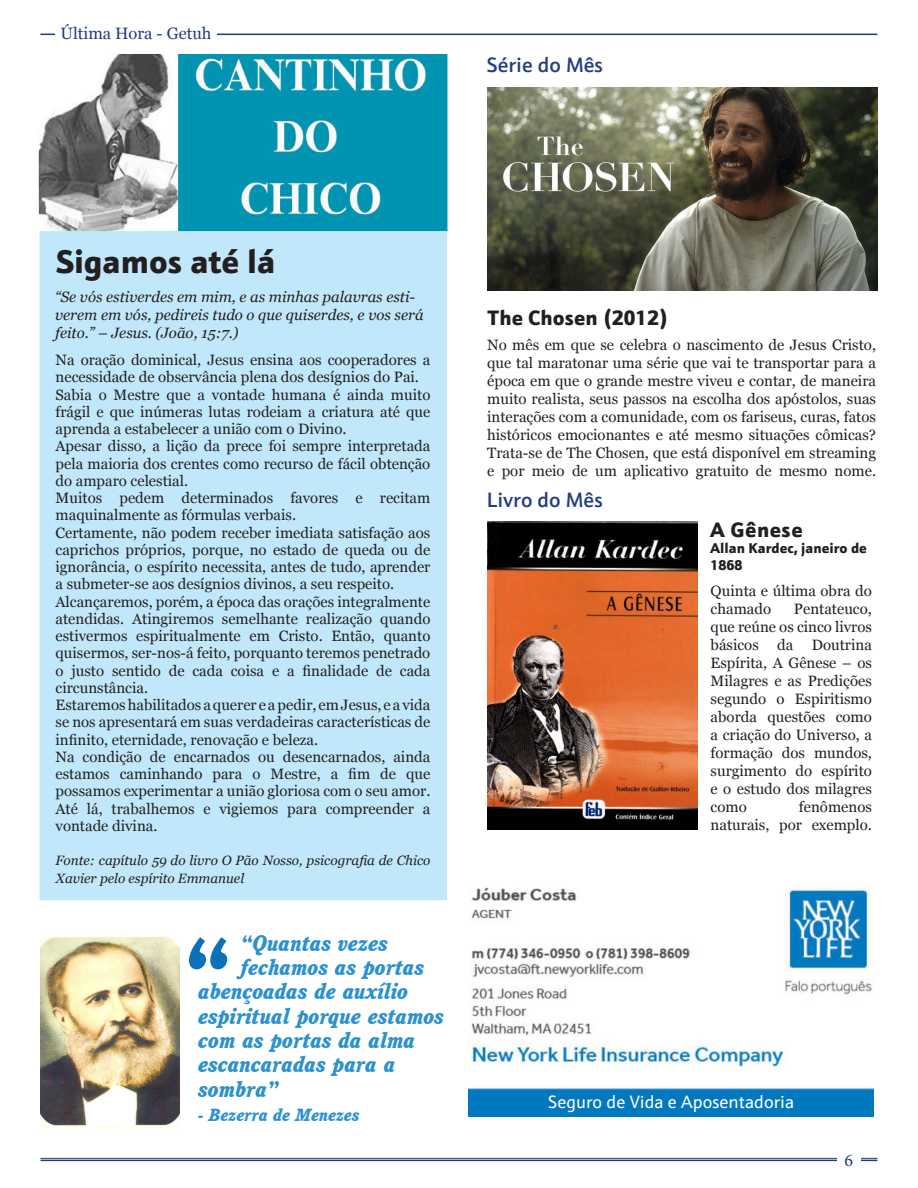
<style>
.page{position:relative;width:918px;height:1188px;background:#fff}
.page>*{position:absolute;margin:0;border:0;box-sizing:border-box;transform-origin:0 0}
.t1{font:900 33px "Schnebel Sans ME";color:#231f20}
.t2{font:italic 800 22.65px "Cushing IT Cby BT";color:#2c91cf}
.t3{font:900 21px "Schnebel Sans ME";color:#231f20}
.t4{font:500 21px "Schnebel Sans ME";color:#253c84}
.t5{font:500 21px "Schnebel Sans ME";color:#243d83}
.t6{font:18px "Schnebel Sans ME";color:#fff}
.t7{font:18px "Minion Pro";color:#263a84}
.t8{font:italic 800 17.85px "Cushing IT Cby BT";color:#2c91cf}
.t9{font:16.5px "Georgia";color:#263a84}
.t10{font:15px/17.2px "Georgia";color:#231f20;text-align:justify}
.t11{font:italic 15px/18px "Georgia";color:#231f20}
.t12{font:900 14.25px/17.1px "Schnebel Sans ME";color:#231f20}
.t13{font:italic 13.5px/17.2px "Georgia";color:#231f20}
.s1{color:#243d83}
</style>
<div class="page">
<img style="left:487px;top:87px;width:391px;height:204px">
<hr style="left:40px;top:1158px;width:837px;height:1px;background:#263a84">
<hr style="left:40px;top:1160px;width:837px;height:1px;background:#263a84">
<div style="left:837px;top:1153px;width:24px;height:14px;background:#fff"></div>
<hr style="left:40px;top:34px;width:837px;height:1px;background:#273985">
<div style="left:55px;top:27px;width:162px;height:14px;background:#fff"></div>
<div style="left:38px;top:228px;width:411px;height:674px;background:#c1e8fa;border:2px solid #fff"></div>
<img style="left:487px;top:522px;width:211px;height:308px">
<svg style="left:189px;top:937px;width:38px;height:32px"></svg>
<img style="left:39px;top:54px;width:408px;height:177px">
<img style="left:469px;top:887px;width:405px;height:229px">
<img style="left:40px;top:934px;width:139px;height:196px">
<p class="t9" style="left:61px;top:22px;width:152px">Última Hora - Getuh</p>
<p class="t4" style="left:487px;top:48px;width:118px">Série <span class="s1">do Mês</span></p>
<p class="t1" style="left:56px;top:232px;width:210px">Sigamos até lá</p>
<p class="t11" style="left:55px;top:287px;width:365px">“Se vós estiverdes em mim, e as minhas palavras esti&shy;verem em vós, pedireis tudo o que quiserdes, e vos será feito.” – Jesus. (João, 15:7.)</p>
<p class="t10" style="left:56px;top:351px;width:376px">Na oração dominical, Jesus ensina aos cooperadores a necessidade de observância plena dos desígnios do Pai.</p>
<p class="t10" style="left:56px;top:385px;width:376px">Sabia o Mestre que a vontade humana é ainda muito frágil e que inúmeras lutas rodeiam a criatura até que aprenda a estabelecer a união com o Divino.</p>
<p class="t10" style="left:56px;top:437px;width:376px">Apesar disso, a lição da prece foi sempre interpretada pela maioria dos crentes como recurso de fácil obtenção do amparo celestial.</p>
<p class="t10" style="left:56px;top:489px;width:376px">Muitos pedem determinados favores e recitam maquinalmente as fórmulas verbais.</p>
<p class="t10" style="left:56px;top:523px;width:376px">Certamente, não podem receber imediata satisfação aos caprichos próprios, porque, no estado de queda ou de ignorância, o espírito necessita, antes de tudo, aprender a submeter-se aos desígnios divinos, a seu respeito.</p>
<p class="t10" style="left:56px;top:592px;width:376px">Alcançaremos, porém, a época das orações integralmente atendidas. Atingiremos semelhante realização quando estivermos espiritualmente em Cristo. Então, quanto quisermos, ser-nos-á feito, porquanto teremos penetrado o justo sentido de cada coisa e a finalidade de cada circunstância.</p>
<p class="t10" style="left:56px;top:696px;width:376px">Estaremos habilitados a querer e a pedir, em Jesus, e a vida se nos apresentará em suas verdadeiras características de infinito, eternidade, renovação e beleza.</p>
<p class="t10" style="left:56px;top:748px;width:376px">Na condição de encarnados ou desencarnados, ainda estamos caminhando para o Mestre, a fim de que possamos experimentar a união gloriosa com o seu amor.<br>Até lá, trabalhemos e vigiemos para compreender a vontade divina.</p>
<p class="t13" style="left:56px;top:852px;width:376px">Fonte: capítulo 59 do livro O Pão Nosso, psicografia de Chico<br>Xavier pelo espírito Emmanuel</p>
<p class="t2" style="left:241px;top:929px;width:149px">“Quantas vezes</p>
<p class="t2" style="left:241px;top:953px;width:185px">fechamos as portas</p>
<p class="t2" style="left:199px;top:977px;width:211px">abençoadas de auxílio</p>
<p class="t2" style="left:199px;top:1002px;width:247px">espiritual porque estamos</p>
<p class="t2" style="left:199px;top:1026px;width:218px">com as portas da alma</p>
<p class="t2" style="left:199px;top:1050px;width:198px">escancaradas para a</p>
<p class="t2" style="left:199px;top:1075px;width:82px">sombra”</p>
<p class="t8" style="left:199px;top:1104px;width:163px">- Bezerra de Menezes</p>
<p class="t3" style="left:487px;top:299px;width:183px">The Chosen (2012)</p>
<p class="t10" style="left:487px;top:335px;width:390px;line-height:18px">No mês em que se celebra o nascimento de Jesus Cristo, que tal maratonar uma série que vai te transportar para a época em que o grande mestre viveu e contar, de maneira muito realista, seus passos na escolha dos apóstolos, suas interações com a comunidade, com os fariseus, curas, fatos históricos emocionantes e até mesmo situações cômicas?<br>Trata-se de The Chosen, que está disponível em streaming e por meio de um aplicativo gratuito de mesmo nome.</p>
<p class="t5" style="left:487px;top:483px;width:118px">Livro do Mês</p>
<p class="t3" style="left:711px;top:510px;width:94px">A Gênese</p>
<p class="t12" style="left:711px;top:538px;width:158px">Allan Kardec, janeiro de<br>1868</p>
<p class="t10" style="left:711px;top:581px;width:163px;line-height:18px">Quinta e última obra do chamado</p>
<p class="t10" style="left:711px;top:599px;width:163px;line-height:18px;text-align:right">Pentateuco,<br>que reúne os cinco livros</p>
<p class="t10" style="left:711px;top:635px;width:163px;line-height:18px">básicos da Doutrina Espírita, A Gênese – os Milagres e as Predições segundo o Espiritismo aborda questões como a criação do Universo, a formação dos mundos, surgimento do espírito e o estudo dos milagres como</p>
<p class="t10" style="left:711px;top:797px;width:163px;line-height:18px;text-align:right">fenômenos<br>naturais, por exemplo.</p>
<p class="t6" style="left:548px;top:1089px;width:248px">Seguro de Vida e Aposentadoria</p>
<p class="t7" style="left:844px;top:1148px;width:10px">6</p>
</div>
